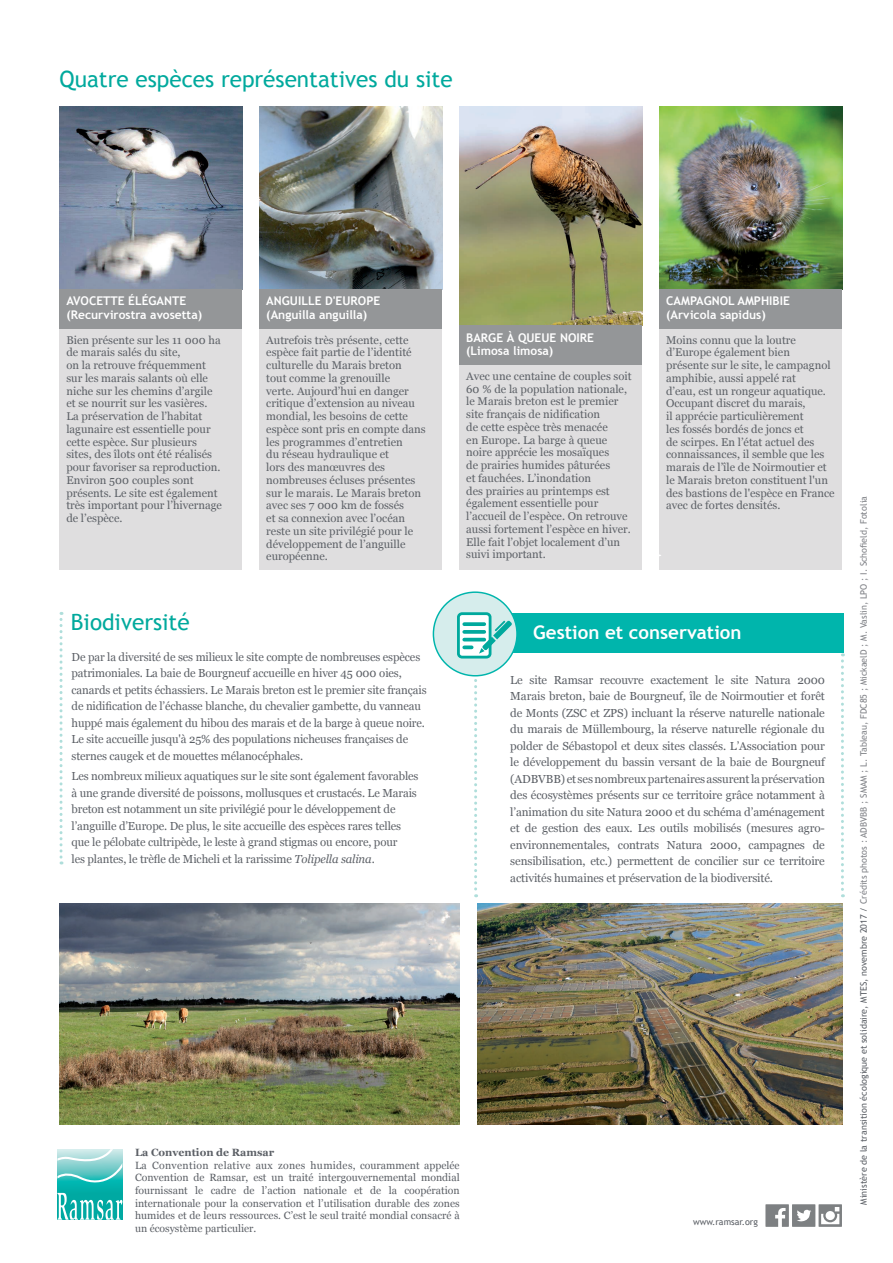
<style>
.page{position:relative;width:893px;height:1263px;background:#fff}
.page>*{position:absolute;margin:0;border:0;box-sizing:border-box;transform-origin:0 0}
.t1{font:22.5px "Trebuchet MS";color:#00a99d}
.t2{font:700 18.75px "Trebuchet MS";color:#fff}
.t3{font:700 12px/13.5px "Trebuchet MS";color:#fff}
.t4{font:11.7px/16.5px "Georgia";letter-spacing:-.01em;color:#5c6066}
.t5{font:11.25px/12.8px "Georgia";color:#5c6066}
.t6{font:10.5px/12.6px "Georgia";color:#5c6066;text-align:justify}
.t7{font:700 10.5px "Georgia";color:#5c6066}
.t8{font:9px "Trebuchet MS";color:#818388}
.t9{font:9px "Trebuchet MS";color:#5c6066}
.s1{font-style:italic}
.s2{color:#5c6066}
</style>
<div class="page">
<svg style="left:841px;top:653px;width:3px;height:244px"></svg>
<svg style="left:474px;top:676px;width:3px;height:221px"></svg>
<svg style="left:765px;top:1204px;width:77px;height:23px"></svg>
<div style="left:57px;top:1149px;width:65px;height:71px;background:#00b0aa"></div>
<svg style="left:57px;top:1193px;width:65px;height:27px"></svg>
<svg style="left:57px;top:1149px;width:65px;height:34px;background:#8bd6d4"></svg>
<img style="left:459px;top:107px;width:183px;height:218px">
<div style="left:459px;top:325px;width:183px;height:244px;background:#dfdedf"></div>
<div style="left:459px;top:325px;width:183px;height:40px;background:#949698"></div>
<img style="left:60px;top:107px;width:182px;height:182px">
<div style="left:60px;top:289px;width:182px;height:280px;background:#dfdedf"></div>
<div style="left:60px;top:289px;width:182px;height:39px;background:#949698"></div>
<img style="left:259px;top:107px;width:183px;height:182px">
<div style="left:259px;top:289px;width:183px;height:280px;background:#dfdedf"></div>
<div style="left:259px;top:289px;width:183px;height:39px;background:#949698"></div>
<img style="left:659px;top:107px;width:183px;height:182px">
<div style="left:659px;top:289px;width:183px;height:280px;background:#dfdedf"></div>
<div style="left:659px;top:289px;width:183px;height:39px;background:#949698"></div>
<div style="left:498px;top:613px;width:346px;height:39px;background:#00b5ac"></div>
<div style="left:433px;top:592px;width:84px;height:84px;background:#d6edec;border-radius:50%"></div>
<div style="left:458px;top:614px;width:32px;height:43px;background:#fff;border-radius:4px"></div>
<div style="left:457px;top:612px;width:34px;height:46px;border:3px solid #00a99d;border-radius:4px"></div>
<svg style="left:479px;top:621px;width:33px;height:33px"></svg>
<svg style="left:464px;top:622px;width:20px;height:4px"></svg>
<svg style="left:464px;top:630px;width:20px;height:4px"></svg>
<hr style="left:464px;top:638px;width:20px;height:3px;background:#00a99d">
<svg style="left:464px;top:645px;width:8px;height:4px"></svg>
<img style="left:60px;top:904px;width:399px;height:221px">
<img style="left:477px;top:904px;width:365px;height:221px">
<svg style="left:60px;top:612px;width:3px;height:252px"></svg>
<p class="t1" style="left:60px;top:66px;width:395px">Quatre espèces représentatives du site</p>
<p class="t3" style="left:66px;top:294px;width:137px">AVOCETTE ÉLÉGANTE (Recurvirostra avosetta)</p>
<p class="t5" style="left:66px;top:333px;width:157px">Bien présente sur les 11 000 ha de marais salés du site,<br>on la retrouve fréquemment sur les marais salants où elle niche sur les chemins d’argile et se nourrit sur les vasières.<br>La préservation de l’habitat lagunaire est essentielle pour cette espèce. Sur plusieurs sites, des îlots ont été réalisés pour favoriser sa reproduction.<br>Environ 500 couples sont présents. Le site est également très important pour l’hivernage de l’espèce.</p>
<p class="t1" style="left:71px;top:608px;width:120px">Biodiversité</p>
<p class="t3" style="left:266px;top:294px;width:115px">ANGUILLE D'EUROPE</p>
<p class="t3" style="left:266px;top:308px;width:102px">(Anguilla anguilla)</p>
<p class="t5" style="left:266px;top:333px;width:161px">Autrefois très présente, cette espèce fait partie de l’identité culturelle du Marais breton<br>tout comme la grenouille<br>verte. Aujourd’hui en danger critique d’extension au niveau mondial, les besoins de cette espèce sont pris en compte dans les programmes d’entretien<br>du réseau hydraulique et<br>lors des manœuvres des nombreuses écluses présentes sur le marais. Le Marais breton avec ses 7 000 km de fossés<br>et sa connexion avec l’océan reste un site privilégié pour le développement de l’anguille européenne.</p>
<p class="t4" style="left:72px;top:648px;width:357px">De par la diversité de ses milieux le site compte de nombreuses espèces patrimoniales. La baie de Bourgneuf accueille en hiver 45 000 oies, canards et petits échassiers. Le Marais breton est le premier site français de nidification de l’échasse blanche, du chevalier gambette, du vanneau huppé mais également du hibou des marais et de la barge à queue noire.<br>Le site accueille jusqu'à 25% des populations nicheuses françaises de sternes caugek et de mouettes mélanocéphales.</p>
<p class="t4" style="left:72px;top:768px;width:348px">Les nombreux milieux aquatiques sur le site sont également favorables à une grande diversité de poissons, mollusques et crustacés. Le Marais breton est notamment un site privilégié pour le développement de l’anguille d’Europe. De plus, le site accueille des espèces rares telles que le pélobate cultripède, le leste à grand stigmas ou encore, pour<br>les plantes, le trèfle de Micheli et la rarissime <span class="s1">Tolipella salina</span>.</p>
<p class="t3" style="left:466px;top:330px;width:129px">BARGE À QUEUE NOIRE</p>
<p class="t3" style="left:466px;top:344px;width:89px">(Limosa limosa)</p>
<p class="t5" style="left:466px;top:369px;width:167px">Avec une centaine de couples soit<br>60 % de la population nationale, le Marais breton est le premier site français de nidification<br>de cette espèce très menacée<br>en Europe. La barge à queue noire apprécie les mosaïques<br>de prairies humides pâturées<br>et fauchées. L’inondation<br>des prairies au printemps est également essentielle pour l’accueil de l’espèce. On retrouve aussi fortement l’espèce en hiver.<br>Elle fait l’objet localement d’un suivi important.</p>
<p class="t3" style="left:666px;top:294px;width:125px">CAMPAGNOL AMPHIBIE</p>
<p class="t3" style="left:666px;top:308px;width:101px">(Arvicola sapidus)</p>
<p class="t5" style="left:666px;top:333px;width:170px">Moins connu que la loutre d’Europe également bien présente sur le site, le campagnol amphibie, aussi appelé rat<br>d’eau, est un rongeur aquatique.<br>Occupant discret du marais,<br>il apprécie particulièrement<br>les fossés bordés de joncs et<br>de scirpes. En l’état actuel des connaissances, il semble que les marais de l’île de Noirmoutier et le Marais breton constituent l'un des bastions de l'espèce en France avec de fortes densités.</p>
<p class="t2" style="left:533px;top:620px;width:210px">Gestion et conservation</p>
<p class="t4" style="left:510px;top:671px;width:316px;text-align:justify">Le site Ramsar recouvre exactement le site Natura 2000<br>Marais breton, baie de Bourgneuf, île de Noirmoutier et forêt de Monts (ZSC et ZPS) incluant la réserve naturelle nationale du marais de Müllembourg, la réserve naturelle régionale du polder de Sébastopol et deux sites classés. L’Association pour le développement du bassin versant de la baie de Bourgneuf (ADBVBB) et ses nombreux partenaires assurent la préservation des écosystèmes présents sur ce territoire grâce notamment à l’animation du site Natura 2000 et du schéma d’aménagement et de gestion des eaux. Les outils mobilisés (mesures agro&shy;environnementales, contrats Natura 2000, campagnes de sensibilisation, etc.) permettent de concilier sur ce territoire activités humaines et préservation de la biodiversité.</p>
<p class="t7" style="left:135px;top:1144px;width:141px">La Convention de Ramsar</p>
<p class="t6" style="left:135px;top:1158px;width:326px">La Convention relative aux zones humides, couramment appelée Convention de Ramsar, est un traité intergouvernemental mondial fournissant le cadre de l’action nationale et de la coopération internationale pour la conservation et l’utilisation durable des zones humides et de leurs ressources. C’est le seul traité mondial consacré à un écosystème particulier.</p>
<p class="t9" style="left:693px;top:1216px;width:66px">www.ramsar.org</p>
<p class="t8" style="left:858px;top:1204px;width:710px;rotate:-90deg"><span class="s2">Ministère de la transition écologique et solidaire, MTES, novembre 2017 /</span> Crédits photos : ADBVBB ; SMAM ; L. Tableau, FDC85 ; MickaelD ; M. Vaslin, LPO ; I. Schofield, Fotolia</p>
</div>
